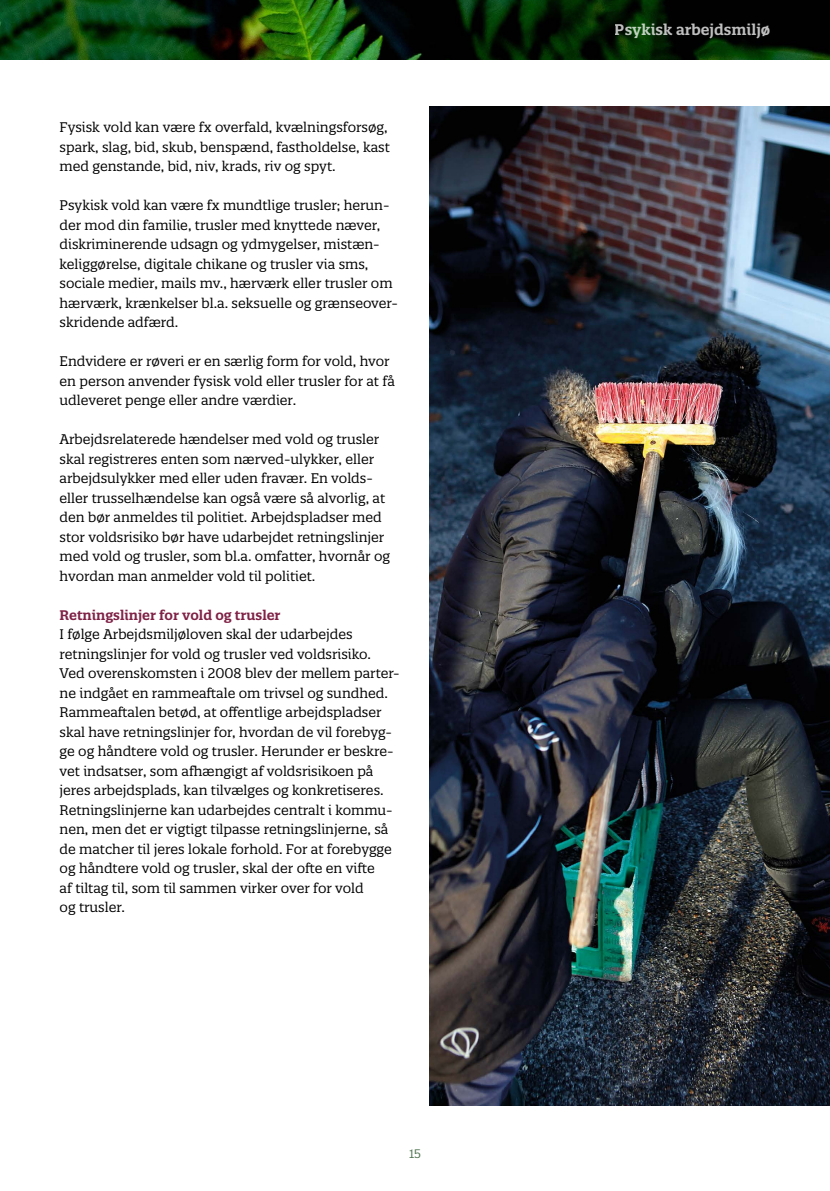
<style>
.page{position:relative;width:830px;height:1191px;background:#fff}
.page>*{position:absolute;margin:0;border:0;box-sizing:border-box;transform-origin:0 0}
.t1{font:600 15px "Quatro Slab";color:#fff}
.t2{font:13.5px/19.5px "Quatro Slab";color:#000}
.t3{font:600 13.5px "Quatro Slab";color:#802246}
.t4{font:12px "Quatro Slab";color:#4e724f}
</style>
<div class="page">
<img style="left:0;top:0;width:829px;height:60px">
<img style="left:429px;top:106px;width:400px;height:1000px">
<p class="t2" style="left:60px;top:117px;width:331px">Fysisk vold kan være fx overfald, kvælningsforsøg, spark, slag, bid, skub, benspænd, fastholdelse, kast med genstande, bid, niv, krads, riv og spyt.</p>
<p class="t2" style="left:60px;top:195px;width:339px">Psykisk vold kan være fx mundtlige trusler; herun&shy;der mod din familie, trusler med knyttede næver, diskriminerende udsagn og ydmygelser, mistæn&shy;keliggørelse, digitale chikane og trusler via sms, sociale medier, mails mv., hærværk eller trusler om hærværk, krænkelser bl.a. seksuelle og grænseover&shy;skridende adfærd.</p>
<p class="t2" style="left:60px;top:351px;width:336px">Endvidere er røveri er en særlig form for vold, hvor en person anvender fysisk vold eller trusler for at få udleveret penge eller andre værdier.</p>
<p class="t2" style="left:60px;top:429px;width:332px">Arbejdsrelaterede hændelser med vold og trusler skal registreres enten som nærved-ulykker, eller arbejdsulykker med eller uden fravær. En volds&shy;eller trusselhændelse kan også være så alvorlig, at den bør anmeldes til politiet. Arbejdspladser med stor voldsrisiko bør have udarbejdet retningslinjer med vold og trusler, som bl.a. omfatter, hvornår og hvordan man anmelder vold til politiet.</p>
<p class="t3" style="left:60px;top:606px;width:222px">Retningslinjer for vold og trusler</p>
<p class="t2" style="left:60px;top:624px;width:341px">I følge Arbejdsmiljøloven skal der udarbejdes retningslinjer for vold og trusler ved voldsrisiko.<br>Ved overenskomsten i 2008 blev der mellem parter&shy;ne indgået en rammeaftale om trivsel og sundhed.<br>Rammeaftalen betød, at offentlige arbejdspladser skal have retningslinjer for, hvordan de vil forebyg&shy;ge og håndtere vold og trusler. Herunder er beskre&shy;vet indsatser, som afhængigt af voldsrisikoen på jeres arbejdsplads, kan tilvælges og konkretiseres.<br>Retningslinjerne kan udarbejdes centralt i kommu&shy;nen, men det er vigtigt tilpasse retningslinjerne, så de matcher til jeres lokale forhold. For at forebygge og håndtere vold og trusler, skal der ofte en vifte<br>af tiltag til, som til sammen virker over for vold<br>og trusler.</p>
<p class="t4" style="left:409px;top:1145px;width:13px">15</p>
<p class="t1" style="left:614px;top:20px;width:157px">Psykisk arbejdsmiljø</p>
</div>
